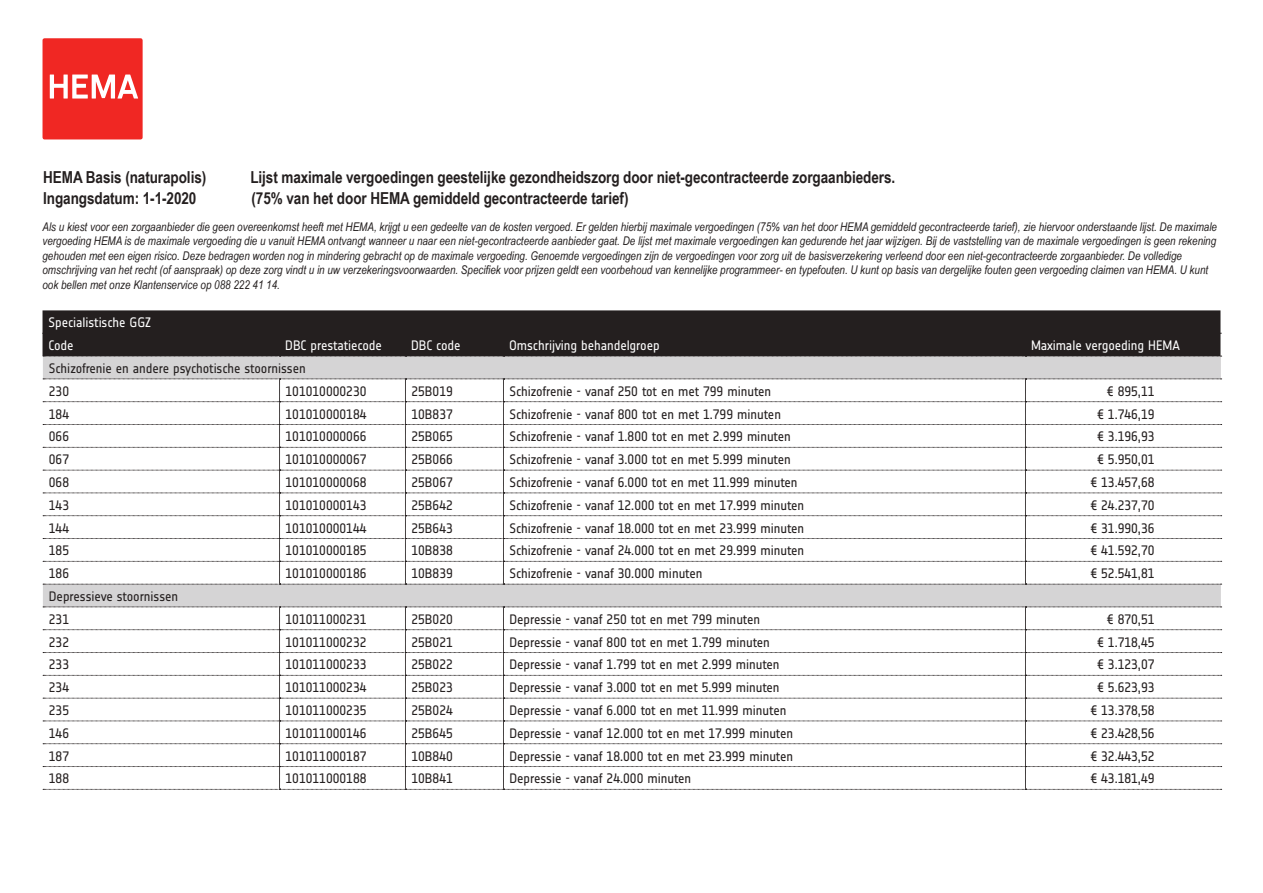
<style>
.page{position:relative;width:1263px;height:893px;background:#fff}
.page>*{position:absolute;margin:0;border:0;box-sizing:border-box;transform-origin:0 0}
.t1{font:700 16.5px "Arial Narrow";letter-spacing:-.005em;color:#241f1f}
.t2{font:13.5px/22.8px "Notes Regular Tf";color:#241f1f}
.t3{font:13.5px/22.8px "Notes Regular Tf";letter-spacing:-.005em;color:#fff}
.t4{font:italic 12px/14.4px "Arial Narrow";color:#241f1f}
</style>
<div class="page">
<div style="left:43px;top:310px;width:1177px;height:46px;background:#241f1f"></div>
<svg style="left:43px;top:333px;width:1178px;height:1px"></svg>
<div style="left:43px;top:38px;width:100px;height:101px;background:#f02723;border-radius:2px"></div>
<svg style="left:50px;top:75px;width:88px;height:24px"></svg>
<div style="left:43px;top:357px;width:1178px;height:250px;background:#d5d4d5"></div>
<svg style="left:43px;top:356px;width:1179px;height:1px"></svg>
<svg style="left:43px;top:379px;width:1179px;height:206px"></svg>
<svg style="left:43px;top:607px;width:1179px;height:183px"></svg>
<p class="t1" style="left:43px;top:165px;width:165px">HEMA Basis (naturapolis)</p>
<p class="t1" style="left:250px;top:165px;width:646px">Lijst maximale vergoedingen geestelijke gezondheidszorg door niet-gecontracteerde zorgaanbieders.</p>
<p class="t1" style="left:43px;top:186px;width:155px">Ingangsdatum: 1-1-2020</p>
<p class="t1" style="left:252px;top:186px;width:378px">(75% van het door HEMA gemiddeld gecontracteerde tarief)</p>
<p class="t4" style="left:43px;top:219px;width:1176px">Als u kiest voor een zorgaanbieder die geen overeenkomst heeft met HEMA, krijgt u een gedeelte van de kosten vergoed. Er gelden hierbij maximale vergoedingen (75% van het door HEMA gemiddeld gecontracteerde tarief), zie hiervoor onderstaande lijst. De maximale vergoeding HEMA is de maximale vergoeding die u vanuit HEMA ontvangt wanneer u naar een niet-gecontracteerde aanbieder gaat. De lijst met maximale vergoedingen kan gedurende het jaar wijzigen. Bij de vaststelling van de maximale vergoedingen is geen rekening gehouden met een eigen risico. Deze bedragen worden nog in mindering gebracht op de maximale vergoeding. Genoemde vergoedingen zijn de vergoedingen voor zorg uit de basisverzekering verleend door een niet-gecontracteerde zorgaanbieder. De volledige omschrijving van het recht (of aanspraak) op deze zorg vindt u in uw verzekeringsvoorwaarden. Specifiek voor prijzen geldt een voorbehoud van kennelijke programmeer- en typefouten. U kunt op basis van dergelijke fouten geen vergoeding claimen van HEMA. U kunt ook bellen met onze Klantenservice op 088 222 41 14.</p>
<p class="t3" style="left:49px;top:311px;width:104px">Specialistische GGZ<br>Code</p>
<p class="t3" style="left:285px;top:334px;width:98px">DBC prestatiecode</p>
<p class="t3" style="left:411px;top:334px;width:51px">DBC code</p>
<p class="t3" style="left:509px;top:334px;width:152px">Omschrijving behandelgroep</p>
<p class="t3" style="left:1031px;top:334px;width:150px">Maximale vergoeding HEMA</p>
<p class="t2" style="left:49px;top:357px;width:258px">Schizofrenie en andere psychotische stoornissen<br>230</p>
<p class="t2" style="left:286px;top:380px;width:82px">101010000230</p>
<p class="t2" style="left:411px;top:380px;width:43px">25B019</p>
<p class="t2" style="left:509px;top:380px;width:263px">Schizofrenie - vanaf 250 tot en met 799 minuten</p>
<p class="t2" style="left:1107px;top:380px;width:49px">€ 895,11</p>
<p class="t2" style="left:49px;top:403px;width:22px">184</p>
<p class="t2" style="left:286px;top:403px;width:82px">101010000184</p>
<p class="t2" style="left:411px;top:403px;width:43px">10B837</p>
<p class="t2" style="left:509px;top:403px;width:273px">Schizofrenie - vanaf 800 tot en met 1.799 minuten</p>
<p class="t2" style="left:1097px;top:403px;width:59px">€ 1.746,19</p>
<p class="t2" style="left:49px;top:425px;width:22px">066</p>
<p class="t2" style="left:286px;top:425px;width:82px">101010000066</p>
<p class="t2" style="left:411px;top:425px;width:43px">25B065</p>
<p class="t2" style="left:509px;top:425px;width:283px">Schizofrenie - vanaf 1.800 tot en met 2.999 minuten</p>
<p class="t2" style="left:1097px;top:425px;width:59px">€ 3.196,93</p>
<p class="t2" style="left:49px;top:448px;width:22px">067</p>
<p class="t2" style="left:286px;top:448px;width:82px">101010000067</p>
<p class="t2" style="left:411px;top:448px;width:43px">25B066</p>
<p class="t2" style="left:509px;top:448px;width:283px">Schizofrenie - vanaf 3.000 tot en met 5.999 minuten</p>
<p class="t2" style="left:1097px;top:448px;width:59px">€ 5.950,01</p>
<p class="t2" style="left:49px;top:471px;width:22px">068</p>
<p class="t2" style="left:286px;top:471px;width:82px">101010000068</p>
<p class="t2" style="left:411px;top:471px;width:43px">25B067</p>
<p class="t2" style="left:509px;top:471px;width:290px">Schizofrenie - vanaf 6.000 tot en met 11.999 minuten</p>
<p class="t2" style="left:1090px;top:471px;width:66px">€ 13.457,68</p>
<p class="t2" style="left:49px;top:494px;width:22px">143</p>
<p class="t2" style="left:286px;top:494px;width:82px">101010000143</p>
<p class="t2" style="left:411px;top:494px;width:43px">25B642</p>
<p class="t2" style="left:509px;top:494px;width:296px">Schizofrenie - vanaf 12.000 tot en met 17.999 minuten</p>
<p class="t2" style="left:1090px;top:494px;width:66px">€ 24.237,70</p>
<p class="t2" style="left:49px;top:517px;width:22px">144</p>
<p class="t2" style="left:286px;top:517px;width:82px">101010000144</p>
<p class="t2" style="left:411px;top:517px;width:43px">25B643</p>
<p class="t2" style="left:509px;top:517px;width:296px">Schizofrenie - vanaf 18.000 tot en met 23.999 minuten</p>
<p class="t2" style="left:1090px;top:517px;width:66px">€ 31.990,36</p>
<p class="t2" style="left:49px;top:539px;width:22px">185</p>
<p class="t2" style="left:286px;top:539px;width:82px">101010000185</p>
<p class="t2" style="left:411px;top:539px;width:43px">10B838</p>
<p class="t2" style="left:509px;top:539px;width:296px">Schizofrenie - vanaf 24.000 tot en met 29.999 minuten</p>
<p class="t2" style="left:1090px;top:539px;width:66px">€ 41.592,70</p>
<p class="t2" style="left:49px;top:562px;width:22px">186</p>
<p class="t2" style="left:286px;top:562px;width:82px">101010000186</p>
<p class="t2" style="left:411px;top:562px;width:43px">10B839</p>
<p class="t2" style="left:509px;top:562px;width:194px">Schizofrenie - vanaf 30.000 minuten</p>
<p class="t2" style="left:1090px;top:562px;width:66px">€ 52.541,81</p>
<p class="t2" style="left:49px;top:585px;width:131px">Depressieve stoornissen<br>231</p>
<p class="t2" style="left:286px;top:608px;width:82px">101011000231</p>
<p class="t2" style="left:411px;top:608px;width:43px">25B020</p>
<p class="t2" style="left:509px;top:608px;width:252px">Depressie - vanaf 250 tot en met 799 minuten</p>
<p class="t2" style="left:1107px;top:608px;width:49px">€ 870,51</p>
<p class="t2" style="left:49px;top:631px;width:22px">232</p>
<p class="t2" style="left:286px;top:631px;width:82px">101011000232</p>
<p class="t2" style="left:411px;top:631px;width:43px">25B021</p>
<p class="t2" style="left:509px;top:631px;width:262px">Depressie - vanaf 800 tot en met 1.799 minuten</p>
<p class="t2" style="left:1097px;top:631px;width:59px">€ 1.718,45</p>
<p class="t2" style="left:49px;top:653px;width:22px">233</p>
<p class="t2" style="left:286px;top:653px;width:82px">101011000233</p>
<p class="t2" style="left:411px;top:653px;width:43px">25B022</p>
<p class="t2" style="left:509px;top:653px;width:272px">Depressie - vanaf 1.799 tot en met 2.999 minuten</p>
<p class="t2" style="left:1097px;top:653px;width:59px">€ 3.123,07</p>
<p class="t2" style="left:49px;top:676px;width:22px">234</p>
<p class="t2" style="left:286px;top:676px;width:82px">101011000234</p>
<p class="t2" style="left:411px;top:676px;width:43px">25B023</p>
<p class="t2" style="left:509px;top:676px;width:272px">Depressie - vanaf 3.000 tot en met 5.999 minuten</p>
<p class="t2" style="left:1097px;top:676px;width:59px">€ 5.623,93</p>
<p class="t2" style="left:49px;top:699px;width:22px">235</p>
<p class="t2" style="left:286px;top:699px;width:82px">101011000235</p>
<p class="t2" style="left:411px;top:699px;width:43px">25B024</p>
<p class="t2" style="left:509px;top:699px;width:278px">Depressie - vanaf 6.000 tot en met 11.999 minuten</p>
<p class="t2" style="left:1090px;top:699px;width:66px">€ 13.378,58</p>
<p class="t2" style="left:49px;top:722px;width:22px">146</p>
<p class="t2" style="left:286px;top:722px;width:82px">101011000146</p>
<p class="t2" style="left:411px;top:722px;width:43px">25B645</p>
<p class="t2" style="left:509px;top:722px;width:285px">Depressie - vanaf 12.000 tot en met 17.999 minuten</p>
<p class="t2" style="left:1090px;top:722px;width:66px">€ 23.428,56</p>
<p class="t2" style="left:49px;top:745px;width:22px">187</p>
<p class="t2" style="left:286px;top:745px;width:82px">101011000187</p>
<p class="t2" style="left:411px;top:745px;width:43px">10B840</p>
<p class="t2" style="left:509px;top:745px;width:285px">Depressie - vanaf 18.000 tot en met 23.999 minuten</p>
<p class="t2" style="left:1090px;top:745px;width:66px">€ 32.443,52</p>
<p class="t2" style="left:49px;top:767px;width:22px">188</p>
<p class="t2" style="left:286px;top:767px;width:82px">101011000188</p>
<p class="t2" style="left:411px;top:767px;width:43px">10B841</p>
<p class="t2" style="left:509px;top:767px;width:183px">Depressie - vanaf 24.000 minuten</p>
<p class="t2" style="left:1090px;top:767px;width:66px">€ 43.181,49</p>
</div>
